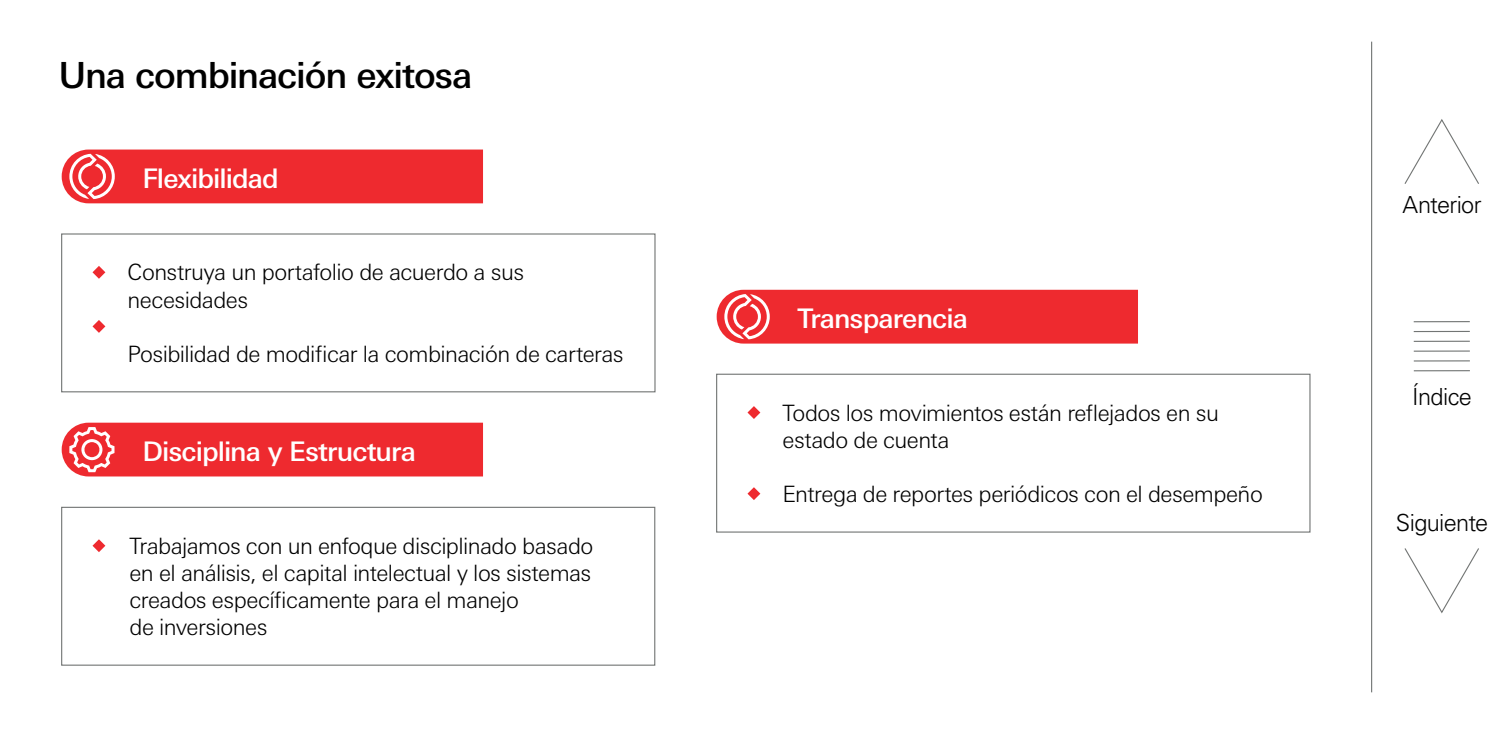
<style>
.page{position:relative;width:1512px;height:734px;background:#fff}
.page>*{position:absolute;margin:0;border:0;box-sizing:border-box;transform-origin:0 0}
.t1{font:500 36px "Univers Nextfor HSBC";letter-spacing:-.03em;color:#000}
.t2{font:500 27px "Univers Nextfor HSBC";letter-spacing:-.035em;color:#fff}
.t3{font:300 23.62px "Univers";letter-spacing:-.03em;color:#000}
.t4{font:300 22.5px/27px "Univers Nextfor HSBC";letter-spacing:-.025em;color:#000}
</style>
<div class="page">
<div style="left:716px;top:373px;width:594px;height:159px;border:1px solid #727574"></div>
<svg style="left:747px;top:487px;width:13px;height:13px"></svg>
<svg style="left:747px;top:406px;width:13px;height:13px"></svg>
<div style="left:716px;top:290px;width:422px;height:53px;background:#ee2a2f"></div>
<div style="left:61px;top:506px;width:594px;height:159px;border:1px solid #727574"></div>
<svg style="left:92px;top:539px;width:13px;height:13px"></svg>
<div style="left:62px;top:422px;width:421px;height:54px;background:#ee2a2f"></div>
<div style="left:61px;top:233px;width:594px;height:159px;border:1px solid #727574"></div>
<svg style="left:92px;top:320px;width:13px;height:13px"></svg>
<svg style="left:92px;top:266px;width:13px;height:13px"></svg>
<div style="left:62px;top:149px;width:421px;height:54px;background:#ee2a2f"></div>
<svg style="left:1404px;top:548px;width:75px;height:66px"></svg>
<hr style="left:1413px;top:321px;width:56px;height:1px;background:#727574">
<hr style="left:1413px;top:331px;width:56px;height:1px;background:#727574">
<hr style="left:1413px;top:340px;width:56px;height:2px;background:#727574">
<hr style="left:1413px;top:350px;width:56px;height:1px;background:#727574">
<hr style="left:1413px;top:360px;width:56px;height:1px;background:#727574">
<hr style="left:1413px;top:370px;width:56px;height:1px;background:#727574">
<svg style="left:1404px;top:119px;width:75px;height:65px"></svg>
<hr style="left:1371px;top:42px;width:1px;height:650px;background:#727574">
<h1 class="t1" style="left:59px;top:49px;width:415px">Una combinación exitosa</h1>
<p class="t2" style="left:142px;top:159px;width:138px">Flexibilidad</p>
<p class="t4" style="left:127px;top:257px;width:398px">Construya un portafolio de acuerdo a sus necesidades</p>
<p class="t4" style="left:127px;top:338px;width:498px">Posibilidad de modificar la combinación de carteras</p>
<p class="t2" style="left:142px;top:432px;width:275px">Disciplina y Estructura</p>
<p class="t4" style="left:129px;top:531px;width:465px">Trabajamos con un enfoque disciplinado basado en el análisis, el capital intelectual y los sistemas creados específicamente para el manejo<br>de inversiones</p>
<p class="t2" style="left:797px;top:299px;width:172px">Transparencia</p>
<p class="t4" style="left:782px;top:397px;width:438px">Todos los movimientos están reflejados en su estado de cuenta</p>
<p class="t4" style="left:782px;top:478px;width:482px">Entrega de reportes periódicos con el desempeño</p>
<p class="t3" style="left:1402px;top:190px;width:81px">Anterior</p>
<p class="t3" style="left:1412px;top:382px;width:61px">Índice</p>
<p class="t3" style="left:1396px;top:508px;width:94px">Siguiente</p>
</div>
